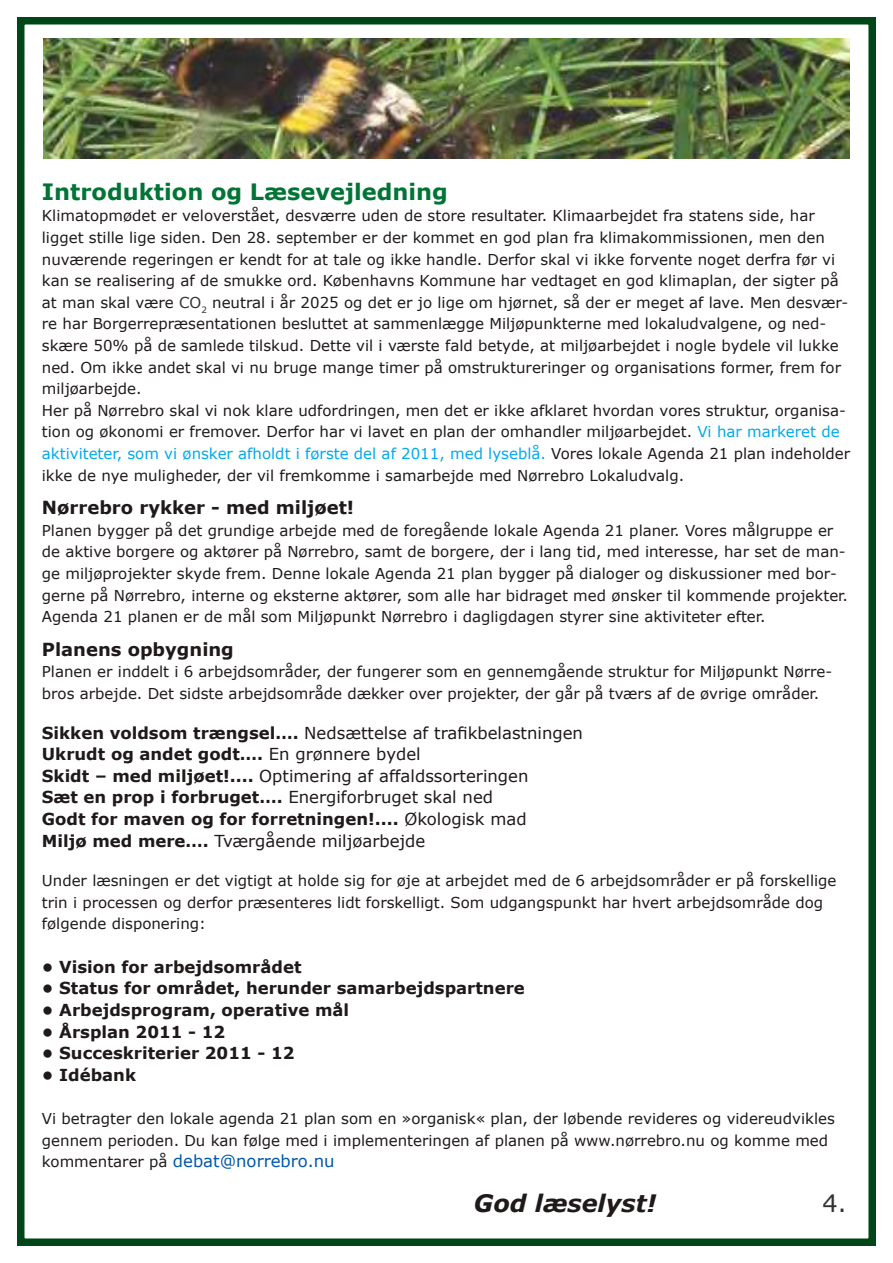
<style>
.page{position:relative;width:893px;height:1263px;background:#fff}
.page>*{position:absolute;margin:0;border:0;box-sizing:border-box;transform-origin:0 0}
.t1{font:italic 700 24px "Verdana";color:#1f191a}
.t2{font:24px "Verdana";color:#323235}
.t3{font:700 22.5px "Verdana";color:#007435}
.t4{font:700 18px "Verdana";color:#1f191a}
.t5{font:700 16.5px/21.6px "Verdana";color:#1f191a}
.t6{font:16.5px "Verdana";color:#0057ad}
.t7{font:15px/21.6px "Verdana";color:#1f191a}
.s1{color:#323235}
.s2{color:#00a9eb}
.s3{font-weight:400}
.s4{font-size:15px;color:#1f191a}
</style>
<div class="page">
<div style="left:17px;top:17px;width:859px;height:1229px;border:8px solid #004619"></div>
<img style="left:43px;top:38px;width:807px;height:121px">
<h2 class="t3" style="left:42px;top:177px;width:408px">Introduktion og Læsevejledning</h2>
<p class="t7" style="left:42px;top:205px;width:810px">Klimatopmødet er veloverstået, desværre uden de store resultater. Klimaarbejdet fra statens side, har ligget stille lige siden. Den 28. september er der kommet en god plan fra klimakommissionen, men den nuværende regeringen er kendt for at tale og ikke handle. Derfor skal vi ikke forvente noget derfra før vi kan se realisering af de smukke ord. Københavns Kommune har vedtaget en god klimaplan, der sigter på at man skal være <span class="s1">CO</span><sub>2</sub> neutral i år 2025 og det er jo lige om hjørnet, så der er meget af lave. Men desvær&shy;re har Borgerrepræsentationen besluttet at sammenlægge Miljøpunkterne med lokaludvalgene, og ned&shy;skære 50% på de samlede tilskud. Dette vil i værste fald betyde, at miljøarbejdet i nogle bydele vil lukke ned. Om ikke andet skal vi nu bruge mange timer på omstruktureringer og organisations former, frem for miljøarbejde.<br>Her på Nørrebro skal vi nok klare udfordringen, men det er ikke afklaret hvordan vores struktur, organisa&shy;tion og økonomi er fremover. Derfor har vi lavet en plan der omhandler miljøarbejdet. <span class="s2">Vi har markeret de aktiviteter, som vi ønsker afholdt i første del af 2011, med lyseblå.</span> Vores lokale Agenda 21 plan indeholder ikke de nye muligheder, der vil fremkomme i samarbejde med Nørrebro Lokaludvalg.</p>
<p class="t4" style="left:42px;top:496px;width:314px">Nørrebro rykker - med miljøet!</p>
<p class="t7" style="left:42px;top:519px;width:808px">Planen bygger på det grundige arbejde med de foregående lokale Agenda 21 planer. Vores målgruppe er de aktive borgere og aktører på Nørrebro, samt de borgere, der i lang tid, med interesse, har set de man&shy;ge miljøprojekter skyde frem. Denne lokale Agenda 21 plan bygger på dialoger og diskussioner med bor&shy;gerne på Nørrebro, interne og eksterne aktører, som alle har bidraget med ønsker til kommende projekter.<br>Agenda 21 planen er de mål som Miljøpunkt Nørrebro i dagligdagen styrer sine aktiviteter efter.</p>
<p class="t4" style="left:42px;top:638px;width:193px">Planens opbygning</p>
<p class="t7" style="left:42px;top:661px;width:792px">Planen er inddelt i 6 arbejdsområder, der fungerer som en gennemgående struktur for Miljøpunkt Nørre&shy;bros arbejde. Det sidste arbejdsområde dækker over projekter, der går på tværs af de øvrige områder.</p>
<p class="t5" style="left:42px;top:721px;width:543px">Sikken voldsom trængsel…. <span class="s3">Nedsættelse af trafikbelastningen </span>Ukrudt og andet godt…. <span class="s3">En grønnere bydel<br></span>Skidt – med miljøet!.... <span class="s3">Optimering af affaldssorteringen<br></span>Sæt en prop i forbruget…. <span class="s3">Energiforbruget skal ned<br></span>Godt for maven og for forretningen!.... <span class="s3">Økologisk mad<br></span>Miljø med mere…. <span class="s3">Tværgående miljøarbejde</span></p>
<p class="t7" style="left:42px;top:869px;width:796px">Under læsningen er det vigtigt at holde sig for øje at arbejdet med de 6 arbejdsområder er på forskellige trin i processen og derfor præsenteres lidt forskelligt. Som udgangspunkt har hvert arbejdsområde dog følgende disponering:</p>
<p class="t5" style="left:42px;top:955px;width:261px">• Vision for arbejdsområdet</p>
<p class="t5" style="left:42px;top:977px;width:484px">• Status for området, herunder samarbejdspartnere</p>
<p class="t5" style="left:42px;top:998px;width:309px">• Arbejdsprogram, operative mål</p>
<p class="t5" style="left:42px;top:1020px;width:185px">• Årsplan 2011 - 12</p>
<p class="t5" style="left:42px;top:1042px;width:254px">• Succeskriterier 2011 - 12</p>
<p class="t5" style="left:42px;top:1063px;width:96px">• Idébank</p>
<p class="t7" style="left:42px;top:1107px;width:794px">Vi betragter den lokale agenda 21 plan som en »organisk« plan, der løbende revideres og videreudvikles gennem perioden. Du kan følge med i implementeringen af planen på www.nørrebro.nu og komme med</p>
<p class="t6" style="left:42px;top:1150px;width:294px"><span class="s4">kommentarer på</span> debat@norrebro.nu</p>
<h1 class="t1" style="left:474px;top:1188px;width:184px">God læselyst!</h1>
<h1 class="t2" style="left:822px;top:1188px;width:25px">4.</h1>
</div>
